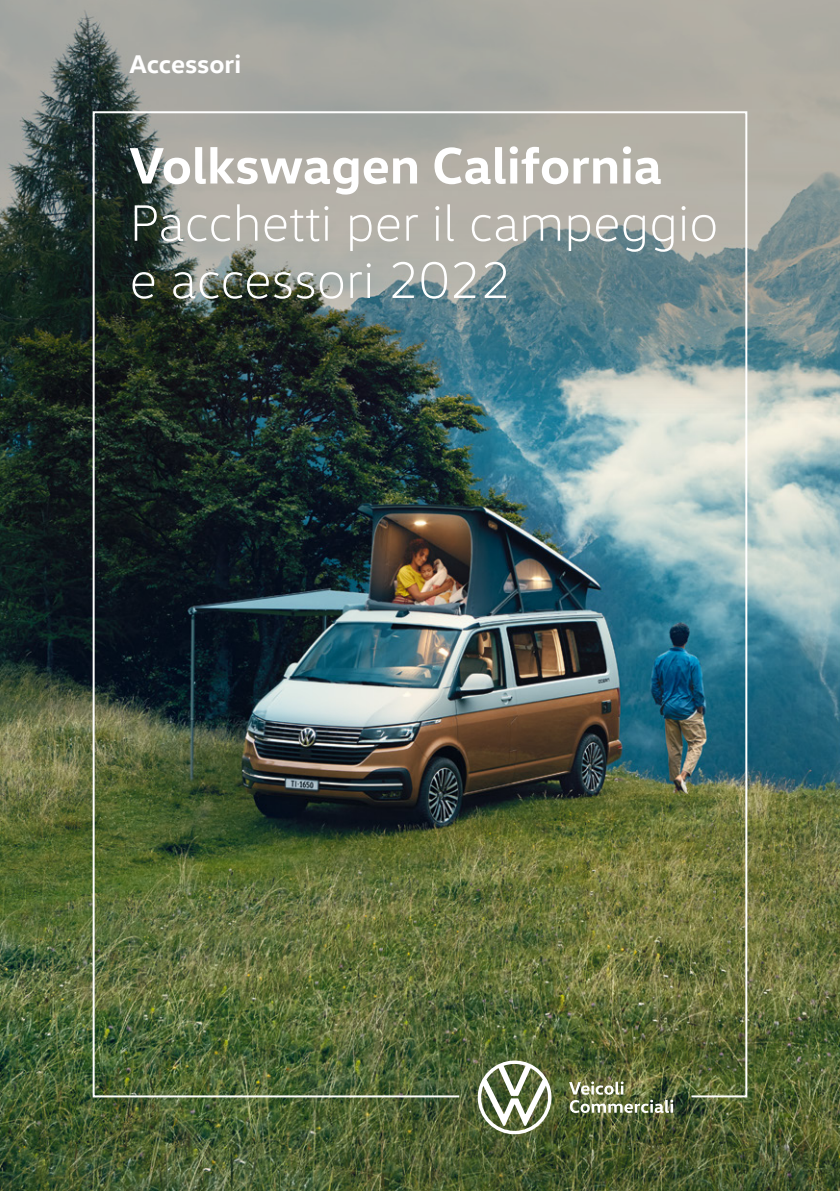
<style>
.page{position:relative;width:840px;height:1191px;background:#fff}
.page>*{position:absolute;margin:0;border:0;box-sizing:border-box;transform-origin:0 0}
.t1{font:300 52px/57.2px "VW Head";color:#fff}
.t2{font:700 52px "VW Head";color:#fff}
.t3{font:700 26px "VW Head";color:#fff}
</style>
<div class="page">
<img style="left:0;top:414px;width:839px;height:777px">
<svg style="left:0;top:0;width:839px;height:414px;background:#898f89"></svg>
<svg style="left:568px;top:1098px;width:105px;height:15px"></svg>
<svg style="left:477px;top:1098px;width:74px;height:36px"></svg>
<img style="left:92px;top:110px;width:656px;height:988px">
<p class="t3" style="left:129px;top:47px;width:113px">Accessori</p>
<p class="t2" style="left:129px;top:132px;width:533px">Volkswagen California</p>
<p class="t1" style="left:129px;top:194px;width:590px">Pacchetti per il campeggio e accessori 2022</p>
</div>
